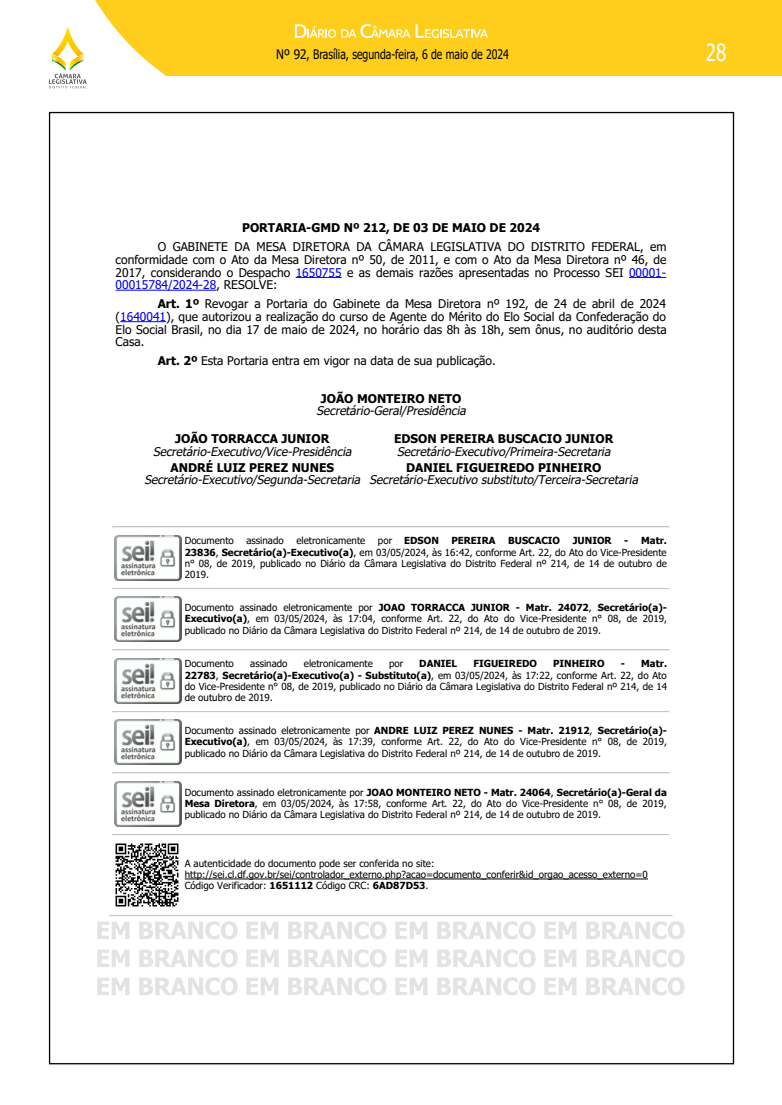
<style>
.page{position:relative;width:782px;height:1105px;background:#fff}
.page>*{position:absolute;margin:0;border:0;box-sizing:border-box;transform-origin:0 0}
.t1{font:23.6px "Tahoma";color:#fff;scale:.8 1}
.t2{font:13.1px "Tahoma";color:#000;scale:.9 1}
.t3{font:12px/12.8px "Tahoma";color:#000;text-align:justify}
.t4{font:italic 12px "Tahoma";color:#000}
.t5{font:700 12px "Tahoma";color:#000}
.t6{font:9.8px/11.3px "Tahoma";color:#000;text-align:justify}
.t7{font:700 9.8px "Tahoma";color:#000}
.s1{color:#00e}
.s2{font-weight:700}
.s3{font-weight:400}
</style>
<div class="page">
<div style="left:0;top:0;width:781px;height:75px;background:#ffcd1c"></div>
<svg style="left:0;top:0;width:165px;height:89px"></svg>
<svg style="left:295px;top:24px;width:193px;height:14px"></svg>
<svg style="left:113px;top:526px;width:556px;height:2px"></svg>
<svg style="left:113px;top:588px;width:556px;height:1px"></svg>
<svg style="left:113px;top:649px;width:556px;height:2px"></svg>
<svg style="left:113px;top:711px;width:556px;height:1px"></svg>
<svg style="left:113px;top:772px;width:556px;height:2px"></svg>
<svg style="left:113px;top:834px;width:556px;height:1px"></svg>
<hr style="left:295px;top:277px;width:46px;height:1px;background:#00e">
<hr style="left:628px;top:277px;width:38px;height:1px;background:#00e">
<hr style="left:116px;top:290px;width:100px;height:1px;background:#00e">
<hr style="left:120px;top:321px;width:46px;height:1px;background:#00e">
<img style="left:115px;top:535px;width:67px;height:45px">
<img style="left:115px;top:597px;width:67px;height:45px">
<img style="left:115px;top:658px;width:67px;height:45px">
<img style="left:115px;top:720px;width:67px;height:45px">
<img style="left:115px;top:781px;width:67px;height:45px">
<img style="left:115px;top:843px;width:64px;height:64px">
<hr style="left:185px;top:879px;width:462px;height:1px;background:#000">
<svg style="left:97px;top:915px;width:587px;height:24px"></svg>
<svg style="left:97px;top:950px;width:32px;height:17px"></svg>
<svg style="left:139px;top:949px;width:98px;height:18px"></svg>
<svg style="left:246px;top:950px;width:32px;height:17px"></svg>
<svg style="left:288px;top:949px;width:98px;height:18px"></svg>
<svg style="left:395px;top:950px;width:32px;height:17px"></svg>
<svg style="left:437px;top:949px;width:98px;height:18px"></svg>
<svg style="left:544px;top:950px;width:32px;height:17px"></svg>
<svg style="left:586px;top:949px;width:98px;height:18px"></svg>
<svg style="left:97px;top:978px;width:32px;height:17px"></svg>
<svg style="left:139px;top:977px;width:98px;height:18px"></svg>
<svg style="left:246px;top:978px;width:32px;height:17px"></svg>
<svg style="left:288px;top:977px;width:98px;height:18px"></svg>
<svg style="left:395px;top:978px;width:32px;height:17px"></svg>
<svg style="left:437px;top:977px;width:98px;height:18px"></svg>
<svg style="left:544px;top:978px;width:32px;height:17px"></svg>
<svg style="left:586px;top:977px;width:98px;height:18px"></svg>
<h2 class="t2" style="left:276px;top:46px;width:260px">Nº 92, Brasília, segunda-feira, 6 de maio de 2024</h2>
<h1 class="t1" style="left:705px;top:36px;width:27px">28</h1>
<p class="t5" style="left:242px;top:220px;width:299px">PORTARIA-GMD Nº 212, DE 03 DE MAIO DE 2024</p>
<p class="t3" style="left:116px;top:241px;width:552px;text-indent:42px">O GABINETE DA MESA DIRETORA DA CÂMARA LEGISLATIVA DO DISTRITO FEDERAL, em conformidade com o Ato da Mesa Diretora nº 50, de 2011, e com o Ato da Mesa Diretora nº 46, de 2017, considerando o Despacho <span class="s1">1650755</span> e as demais razões apresentadas no Processo SEI <span class="s1">00001- 00015784/2024-28</span>, RESOLVE:</p>
<p class="t3" style="left:116px;top:298px;width:552px;text-indent:42px"><span class="s2">Art. 1º</span> Revogar a Portaria do Gabinete da Mesa Diretora nº 192, de 24 de abril de 2024 (<span class="s1">1640041</span>), que autorizou a realização do curso de Agente do Mérito do Elo Social da Confederação do Elo Social Brasil, no dia 17 de maio de 2024, no horário das 8h às 18h, sem ônus, no auditório desta Casa.</p>
<p class="t3" style="left:158px;top:355px;width:339px"><span class="s2">Art. 2º</span> Esta Portaria entra em vigor na data de sua publicação.</p>
<p class="t5" style="left:320px;top:390px;width:142px">JOÃO MONTEIRO NETO</p>
<p class="t4" style="left:316px;top:403px;width:154px">Secretário-Geral/Presidência</p>
<p class="t5" style="left:175px;top:430px;width:156px">JOÃO TORRACCA JUNIOR</p>
<p class="t4" style="left:153px;top:444px;width:203px">Secretário-Executivo/Vice-Presidência</p>
<p class="t5" style="left:394px;top:430px;width:221px">EDSON PEREIRA BUSCACIO JUNIOR</p>
<p class="t4" style="left:397px;top:444px;width:218px">Secretário-Executivo/Primeira-Secretaria</p>
<p class="t5" style="left:170px;top:459px;width:165px">ANDRÉ LUIZ PEREZ NUNES</p>
<p class="t4" style="left:144px;top:472px;width:220px">Secretário-Executivo/Segunda-Secretaria</p>
<p class="t5" style="left:406px;top:459px;width:197px">DANIEL FIGUEIREDO PINHEIRO</p>
<p class="t4" style="left:369px;top:472px;width:273px">Secretário-Executivo substituto/Terceira-Secretaria</p>
<p class="t6" style="left:185px;top:536px;width:51px">Documento</p>
<p class="t6" style="left:246px;top:536px;width:39px">assinado</p>
<p class="t6" style="left:296px;top:536px;width:70px">eletronicamente</p>
<p class="t7" style="left:378px;top:534px;width:62px"><span class="s3">por</span> EDSON</p>
<p class="t7" style="left:451px;top:534px;width:45px">PEREIRA</p>
<p class="t7" style="left:508px;top:534px;width:53px">BUSCACIO</p>
<p class="t7" style="left:572px;top:534px;width:40px">JUNIOR</p>
<p class="t6" style="left:185px;top:536px;width:483px;text-indent:439px"><span class="s2">- Matr.<br>23836</span>, <span class="s2">Secretário(a)-Executivo(a)</span>, em 03/05/2024, às 16:42, conforme Art. 22, do Ato do Vice-Presidente n° 08, de 2019, publicado no Diário da Câmara Legislativa do Distrito Federal nº 214, de 14 de outubro de 2019.</p>
<p class="t6" style="left:185px;top:603px;width:484px">Documento assinado eletronicamente por <span class="s2">JOAO TORRACCA JUNIOR - Matr. 24072</span>, <span class="s2">Secretário(a)- Executivo(a)</span>, em 03/05/2024, às 17:04, conforme Art. 22, do Ato do Vice-Presidente n° 08, de 2019, publicado no Diário da Câmara Legislativa do Distrito Federal nº 214, de 14 de outubro de 2019.</p>
<p class="t6" style="left:185px;top:659px;width:51px">Documento</p>
<p class="t6" style="left:250px;top:659px;width:39px">assinado</p>
<p class="t6" style="left:304px;top:659px;width:70px">eletronicamente</p>
<p class="t6" style="left:389px;top:659px;width:16px">por</p>
<p class="t7" style="left:419px;top:657px;width:39px">DANIEL</p>
<p class="t7" style="left:473px;top:657px;width:65px">FIGUEIREDO</p>
<p class="t7" style="left:553px;top:657px;width:53px">PINHEIRO</p>
<p class="t6" style="left:185px;top:659px;width:484px;text-indent:436px"><span class="s2">- Matr.<br>22783</span>, <span class="s2">Secretário(a)-Executivo(a) - Substituto(a)</span>, em 03/05/2024, às 17:22, conforme Art. 22, do Ato do Vice-Presidente n° 08, de 2019, publicado no Diário da Câmara Legislativa do Distrito Federal nº 214, de 14 de outubro de 2019.</p>
<p class="t6" style="left:185px;top:726px;width:484px">Documento assinado eletronicamente por <span class="s2">ANDRE LUIZ PEREZ NUNES - Matr. 21912</span>, <span class="s2">Secretário(a)- Executivo(a)</span>, em 03/05/2024, às 17:39, conforme Art. 22, do Ato do Vice-Presidente n° 08, de 2019, publicado no Diário da Câmara Legislativa do Distrito Federal nº 214, de 14 de outubro de 2019.</p>
<p class="t6" style="left:185px;top:787px;width:483px">Documento assinado eletronicamente por <span class="s2">JOAO MONTEIRO NETO - Matr. 24064</span>, <span class="s2">Secretário(a)-Geral da Mesa Diretora</span>, em 03/05/2024, às 17:58, conforme Art. 22, do Ato do Vice-Presidente n° 08, de 2019, publicado no Diário da Câmara Legislativa do Distrito Federal nº 214, de 14 de outubro de 2019.</p>
<p class="t6" style="left:185px;top:858px;width:464px;text-align:left">A autenticidade do documento pode ser conferida no site: http://sei.cl.df.gov.br/sei/controlador_externo.php?acao=documento_conferir&amp;id_orgao_acesso_externo=0<br>Código Verificador: <span class="s2">1651112</span> Código CRC: <span class="s2">6AD87D53</span>.</p>
</div>
